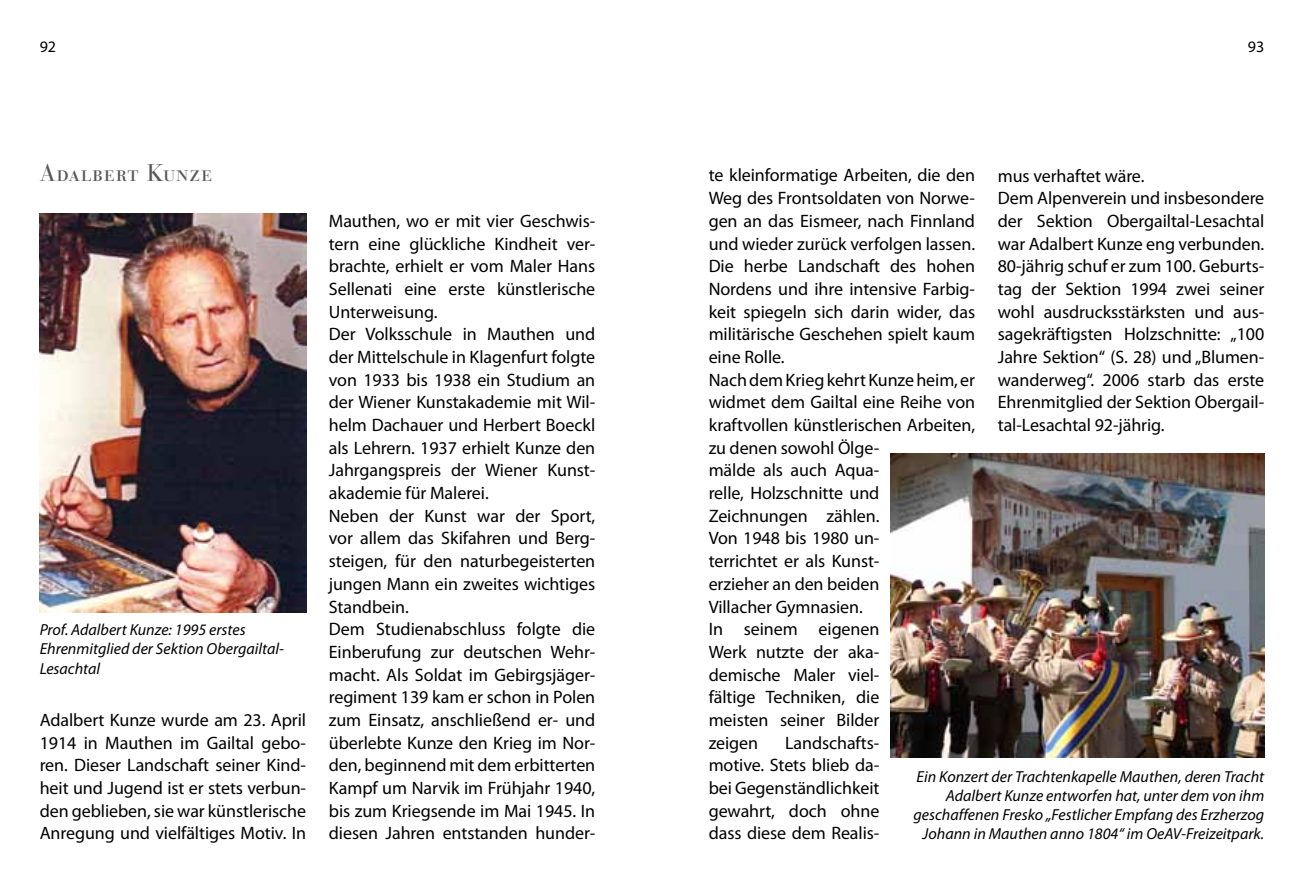
<style>
.page{position:relative;width:1304px;height:879px;background:#fff}
.page>*{position:absolute;margin:0;border:0;box-sizing:border-box;transform-origin:0 0}
.t1{font:24px "Bauer Bodoni Std";letter-spacing:.03em;color:#58585a}
.t2{font:18px/22.6px "Myriad Pro";letter-spacing:-.005em;color:#000}
.t3{font:italic 16px/19.2px "Myriad Pro";color:#000}
.t4{font:16px "Myriad Pro";color:#000}
</style>
<div class="page">
<img style="left:40px;top:214px;width:266px;height:398px">
<img style="left:891px;top:454px;width:373px;height:303px">
<p class="t4" style="left:40px;top:36px;width:18px">92</p>
<p class="t4" style="left:1248px;top:36px;width:18px">93</p>
<h1 class="t1" style="left:40px;top:159px;width:174px">Adalbert Kunze</h1>
<p class="t3" style="left:40px;top:620px;width:246px">Prof. Adalbert Kunze: 1995 erstes<br>Ehrenmitglied der Sektion Obergailtal-<br>Lesachtal</p>
<p class="t2" style="left:40px;top:708px;width:268px;text-align:justify">Adalbert Kunze wurde am 23. April 1914 in Mauthen im Gailtal gebo&shy;ren. Dieser Landschaft seiner Kind&shy;heit und Jugend ist er stets verbun&shy;den geblieben, sie war künstlerische Anregung und vielfältiges Motiv. In</p>
<p class="t2" style="left:329px;top:209px;width:268px">Mauthen, wo er mit vier Geschwis&shy;tern eine glückliche Kindheit ver&shy;brachte, erhielt er vom Maler Hans<br>Sellenati eine erste künstlerische<br>Unterweisung.<br>Der Volksschule in Mauthen und der Mittelschule in Klagenfurt folgte von 1933 bis 1938 ein Studium an der Wiener Kunstakademie mit Wil&shy;helm Dachauer und Herbert Boeckl als Lehrern. 1937 erhielt Kunze den<br>Jahrgangspreis der Wiener Kunst&shy;akademie für Malerei.<br>Neben der Kunst war der Sport, vor allem das Skifahren und Berg&shy;steigen, für den naturbegeisterten jungen Mann ein zweites wichtiges<br>Standbein.<br>Dem Studienabschluss folgte die<br>Einberufung zur deutschen Wehr&shy;macht. Als Soldat im Gebirgsjäger&shy;regiment 139 kam er schon in Polen zum Einsatz, anschließend er- und überlebte Kunze den Krieg im Nor&shy;den, beginnend mit dem erbitterten<br>Kampf um Narvik im Frühjahr 1940, bis zum Kriegsende im Mai 1945. In diesen Jahren entstanden hunder-</p>
<p class="t2" style="left:709px;top:164px;width:268px">te kleinformatige Arbeiten, die den<br>Weg des Frontsoldaten von Norwe&shy;gen an das Eismeer, nach Finnland und wieder zurück verfolgen lassen.<br>Die herbe Landschaft des hohen<br>Nordens und ihre intensive Farbig&shy;keit spiegeln sich darin wider, das militärische Geschehen spielt kaum eine Rolle.<br>Nach dem Krieg kehrt Kunze heim, er widmet dem Gailtal eine Reihe von kraftvollen künstlerischen Arbeiten, zu denen sowohl Ölge-<br>mälde als auch Aqua-<br>relle, Holzschnitte und<br>Zeichnungen zählen.<br>Von 1948 bis 1980 un-<br>terrichtet er als Kunst-<br>erzieher an den beiden<br>Villacher Gymnasien.<br>In seinem eigenen<br>Werk nutzte der aka-<br>demische Maler viel-<br>fältige Techniken, die<br>meisten seiner Bilder<br>zeigen</p>
<p class="t2" style="left:998px;top:164px;width:268px">mus verhaftet wäre.<br>Dem Alpenverein und insbesondere der Sektion Obergailtal-Lesachtal war Adalbert Kunze eng verbunden.<br>80-jährig schuf er zum 100. Geburts&shy;tag der Sektion 1994 zwei seiner wohl ausdrucksstärksten und aus&shy;sagekräftigsten Holzschnitte: „100<br>Jahre Sektion“ (S. 28) und „Blumen&shy;wanderweg“. 2006 starb das erste Ehrenmitglied der Sektion Obergail&shy;tal-Lesachtal 92-jährig.</p>
<p class="t2" style="left:709px;top:731px;width:172px;text-align:justify;text-indent:76px">Landschafts&shy;motive. Stets blieb da&shy;bei Gegenständlichkeit gewahrt, doch ohne dass diese dem Realis-</p>
<p class="t3" style="left:913px;top:766px;width:352px;text-align:right">Ein Konzert der Trachtenkapelle Mauthen, deren Tracht Adalbert Kunze entworfen hat, unter dem von ihm geschaffenen Fresko „Festlicher Empfang des Erzherzog Johann in Mauthen anno 1804“ im OeAV-Freizeitpark.</p>
</div>
